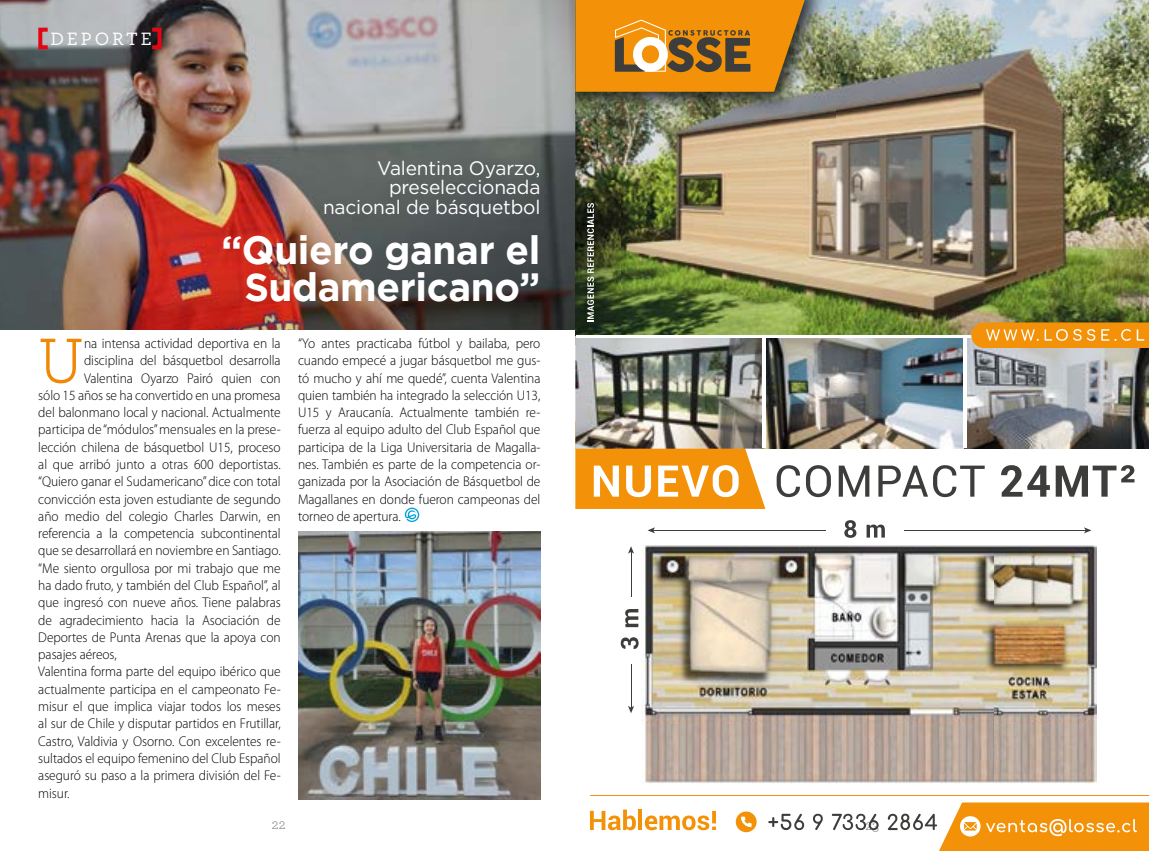
<style>
.page{position:relative;width:1149px;height:851px;background:#fff}
.page>*{position:absolute;margin:0;border:0;box-sizing:border-box;transform-origin:0 0}
.t1{font:66.6px "Archer";color:#f18805;scale:.95 1}
.t2{font:700 39.3px/36.8px "Gotham";letter-spacing:-.01em;color:#fff;text-align:center}
.t3{font:19.5px/19.5px "Gotham";letter-spacing:-.01em;color:#fff;text-align:right}
.t4{font:500 18.75px "Archer";letter-spacing:.155em;color:#fff}
.t5{font:300 15px "Archer";color:#6d6d6c}
.t6{font:300 14.1px/17.2px "Myriad Pro";letter-spacing:-.005em;color:#000;text-align:justify;scale:.95 1}
</style>
<div class="page">
<img style="left:0;top:0;width:575px;height:329px">
<svg style="left:404px;top:507px;width:15px;height:15px"></svg>
<img style="left:575px;top:0;width:573px;height:448px">
<img style="left:575px;top:0;width:260px;height:118px">
<svg style="left:575px;top:0;width:229px;height:92px;background:#d58a1d"></svg>
<svg style="left:844px;top:520px;width:12px;height:17px"></svg>
<svg style="left:866px;top:524px;width:18px;height:13px"></svg>
<hr style="left:652px;top:530px;width:173px;height:1px;background:#3d3d3b">
<svg style="left:647px;top:527px;width:7px;height:6px"></svg>
<hr style="left:904px;top:530px;width:181px;height:1px;background:#3d3d3b">
<svg style="left:1084px;top:527px;width:7px;height:6px"></svg>
<svg style="left:620px;top:637px;width:18px;height:12px"></svg>
<svg style="left:625px;top:609px;width:13px;height:18px"></svg>
<hr style="left:630px;top:664px;width:1px;height:44px;background:#3d3d3b">
<svg style="left:628px;top:705px;width:6px;height:8px"></svg>
<hr style="left:630px;top:551px;width:1px;height:46px;background:#3d3d3b">
<svg style="left:628px;top:546px;width:6px;height:7px"></svg>
<img style="left:641px;top:545px;width:454px;height:239px">
<svg style="left:1001px;top:465px;width:48px;height:31px"></svg>
<svg style="left:1055px;top:465px;width:79px;height:31px"></svg>
<img style="left:575px;top:180px;width:45px;height:164px">
<svg style="left:587px;top:203px;width:6px;height:119px"></svg>
<svg style="left:575px;top:421px;width:190px;height:88px"></svg>
<svg style="left:776px;top:465px;width:23px;height:32px"></svg>
<svg style="left:806px;top:465px;width:24px;height:32px"></svg>
<svg style="left:838px;top:465px;width:31px;height:31px"></svg>
<svg style="left:878px;top:465px;width:106px;height:32px"></svg>
<svg style="left:590px;top:809px;width:45px;height:21px"></svg>
<hr style="left:638px;top:809px;width:4px;height:20px;background:#f39208">
<svg style="left:644px;top:810px;width:71px;height:20px"></svg>
<hr style="left:575px;top:335px;width:573px;height:3px;background:#fff">
<svg style="left:761px;top:338px;width:4px;height:110px"></svg>
<hr style="left:963px;top:336px;width:3px;height:112px;background:#fff">
<svg style="left:970px;top:322px;width:178px;height:26px;background:#ef9b23"></svg>
<svg style="left:768px;top:813px;width:35px;height:17px"></svg>
<svg style="left:813px;top:813px;width:9px;height:16px"></svg>
<svg style="left:831px;top:813px;width:47px;height:17px"></svg>
<svg style="left:735px;top:811px;width:21px;height:21px"></svg>
<svg style="left:887px;top:802px;width:261px;height:48px"></svg>
<hr style="left:590px;top:794px;width:558px;height:1px;background:#f39208">
<div style="left:38px;top:28px;width:12px;height:21px;border:4px solid #e30613"></div>
<div style="left:150px;top:28px;width:11px;height:21px;border:4px solid #e30613"></div>
<img style="left:298px;top:531px;width:242px;height:268px">
<h3 class="t4" style="left:50px;top:25px;width:103px">DEPORTE</h3>
<h3 class="t3" style="left:323px;top:158px;width:219px">Valentina Oyarzo, preseleccionada nacional de básquetbol</h3>
<h2 class="t2" style="left:221px;top:231px;width:320px">“Quiero ganar el<br>Sudamericano”</h2>
<h1 class="t1" style="left:38px;top:314px;width:49px">U</h1>
<p class="t6" style="left:84px;top:335px;width:208px">na intensa actividad deportiva en la</p>
<p class="t6" style="left:84px;top:352px;width:208px">disciplina del básquetbol desarrolla</p>
<p class="t6" style="left:84px;top:369px;width:208px">Valentina Oyarzo Pairó quien con</p>
<p class="t6" style="left:38px;top:386px;width:256px">sólo 15 años se ha convertido en una promesa</p>
<p class="t6" style="left:38px;top:404px;width:256px">del balonmano local y nacional. Actualmente</p>
<p class="t6" style="left:38px;top:421px;width:256px">participa de “módulos” mensuales en la prese-</p>
<p class="t6" style="left:38px;top:438px;width:256px">lección chilena de básquetbol U15, proceso</p>
<p class="t6" style="left:38px;top:456px;width:256px">al que arribó junto a otras 600 deportistas.</p>
<p class="t6" style="left:38px;top:473px;width:257px">“Quiero ganar el Sudamericano” dice con total</p>
<p class="t6" style="left:38px;top:490px;width:256px">convicción esta joven estudiante de segundo</p>
<p class="t6" style="left:38px;top:507px;width:256px">año medio del colegio Charles Darwin, en</p>
<p class="t6" style="left:38px;top:525px;width:256px">referencia a la competencia subcontinental</p>
<p class="t6" style="left:38px;top:542px;width:256px">que se desarrollará en noviembre en Santiago.</p>
<p class="t6" style="left:38px;top:559px;width:257px">“Me siento orgullosa por mi trabajo que me</p>
<p class="t6" style="left:38px;top:577px;width:256px">ha dado fruto, y también del Club Español”, al</p>
<p class="t6" style="left:38px;top:594px;width:256px">que ingresó con nueve años. Tiene palabras</p>
<p class="t6" style="left:38px;top:611px;width:256px">de agradecimiento hacia la Asociación de</p>
<p class="t6" style="left:38px;top:628px;width:256px">Deportes de Punta Arenas que la apoya con</p>
<p class="t6" style="left:38px;top:646px;width:84px">pasajes aéreos,</p>
<p class="t6" style="left:38px;top:663px;width:256px">Valentina forma parte del equipo ibérico que</p>
<p class="t6" style="left:38px;top:680px;width:256px">actualmente participa en el campeonato Fe-</p>
<p class="t6" style="left:38px;top:698px;width:257px">misur el que implica viajar todos los meses</p>
<p class="t6" style="left:38px;top:715px;width:257px">al sur de Chile y disputar partidos en Frutillar,</p>
<p class="t6" style="left:38px;top:732px;width:256px">Castro, Valdivia y Osorno. Con excelentes re-</p>
<p class="t6" style="left:38px;top:749px;width:256px">sultados el equipo femenino del Club Español</p>
<p class="t6" style="left:38px;top:767px;width:256px">aseguró su paso a la primera división del Fe-</p>
<p class="t6" style="left:38px;top:784px;width:34px">misur.</p>
<p class="t6" style="left:298px;top:335px;width:257px">“Yo antes practicaba fútbol y bailaba, pero cuando empecé a jugar básquetbol me gus&shy;tó mucho y ahí me quedé”, cuenta Valentina quien también ha integrado la selección U13, U15 y Araucanía. Actualmente también re&shy;fuerza al equipo adulto del Club Español que participa de la Liga Universitaria de Magalla&shy;nes. También es parte de la competencia or&shy;ganizada por la Asociación de Básquetbol de Magallanes en donde fueron campeonas del torneo de apertura.</p>
<p class="t5" style="left:272px;top:814px;width:15px">22</p>
<p class="t5" style="left:865px;top:814px;width:15px">23</p>
</div>
